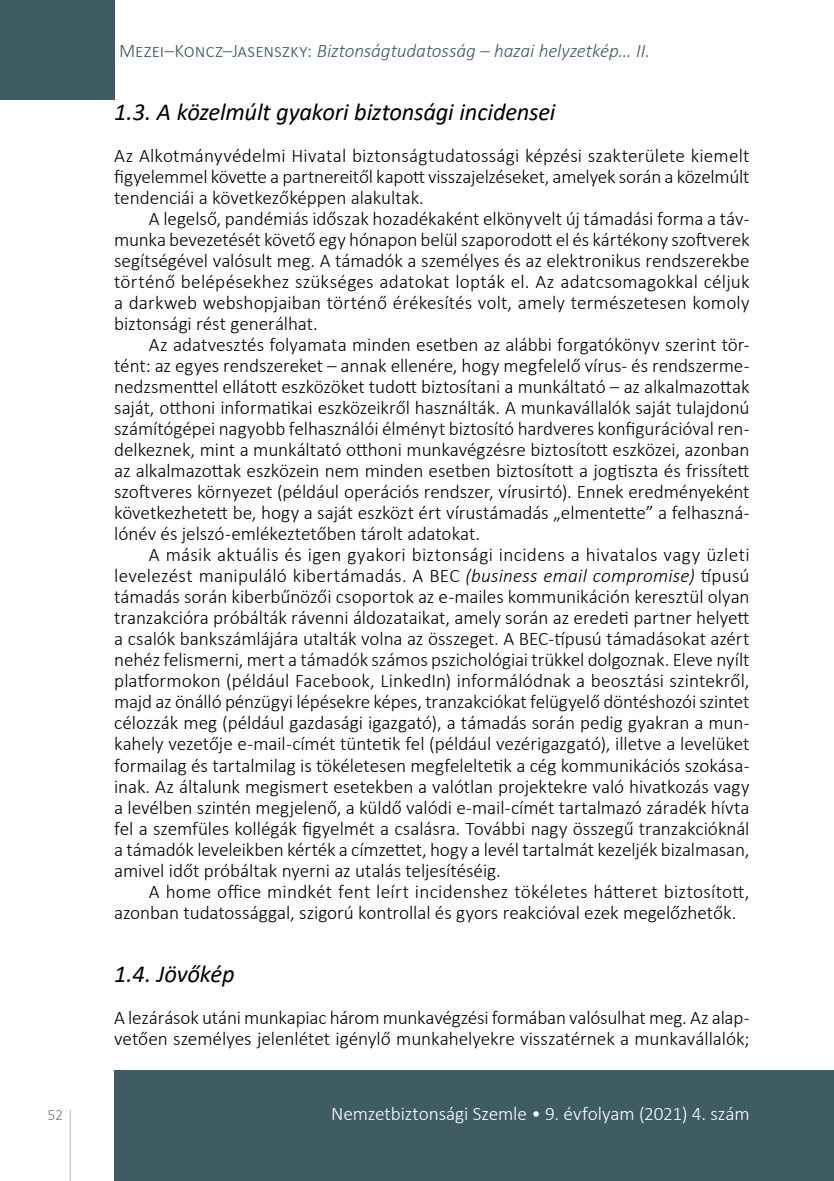
<style>
.page{position:relative;width:834px;height:1181px;background:#fff}
.page>*{position:absolute;margin:0;border:0;box-sizing:border-box;transform-origin:0 0}
.t1{font:italic 24.5px "Calibri";letter-spacing:-.01em;color:#000}
.t2{font:300 19.25px/21px "Calibri";letter-spacing:-.005em;color:#000;text-align:justify}
.t3{font:italic 300 19.25px "Calibri";letter-spacing:-.005em;color:#3f5c65}
.t4{font:300 19.25px "Calibri";letter-spacing:-.005em;color:#fff}
.t5{font:300 15.75px "Calibri";color:#6c7c84}
.s1{font-style:normal}
.s2{font-style:italic}
</style>
<div class="page">
<svg style="left:69px;top:1110px;width:2px;height:71px"></svg>
<div style="left:0;top:0;width:114px;height:99px;background:#3f5c65"></div>
<div style="left:114px;top:1070px;width:719px;height:111px;background:#3f5c65"></div>
<hr style="left:833px;top:1070px;width:1px;height:111px;background:#3f5c65">
<p class="t3" style="left:119px;top:39px;width:532px"><span class="s1">Mezei–Koncz–Jasenszky:</span> Biztonságtudatosság – hazai helyzetkép… II.</p>
<p class="t1" style="left:114px;top:95px;width:443px">1.3. A közelmúlt gyakori biztonsági incidensei</p>
<p class="t2" style="left:114px;top:145px;width:636px">Az Alkotmányvédelmi Hivatal biztonságtudatossági képzési szakterülete kiemelt figyelemmel követte a partnereitől kapott visszajelzéseket, amelyek során a közelmúlt tendenciái a következőképpen alakultak.</p>
<p class="t2" style="left:114px;top:208px;width:636px;text-indent:35px">A legelső, pandémiás időszak hozadékaként elkönyvelt új támadási forma a táv&shy;munka bevezetését követő egy hónapon belül szaporodott el és kártékony szoftverek segítségével valósult meg. A támadók a személyes és az elektronikus rendszerekbe történő belépésekhez szükséges adatokat lopták el. Az adatcsomagokkal céljuk a darkweb webshopjaiban történő érékesítés volt, amely természetesen komoly biztonsági rést generálhat.</p>
<p class="t2" style="left:114px;top:334px;width:636px;text-indent:35px">Az adatvesztés folyamata minden esetben az alábbi forgatókönyv szerint tör&shy;tént: az egyes rendszereket – annak ellenére, hogy megfelelő vírus- és rendszerme&shy;nedzsmenttel ellátott eszközöket tudott biztosítani a munkáltató – az alkalmazottak saját, otthoni informatikai eszközeikről használták. A munkavállalók saját tulajdonú számítógépei nagyobb felhasználói élményt biztosító hardveres konfigurációval ren&shy;delkeznek, mint a munkáltató otthoni munkavégzésre biztosított eszközei, azonban az alkalmazottak eszközein nem minden esetben biztosított a jogtiszta és frissített szoftveres környezet (például operációs rendszer, vírusirtó). Ennek eredményeként következhetett be, hogy a saját eszközt ért vírustámadás „elmentette” a felhaszná&shy;lónév és jelszó-emlékeztetőben tárolt adatokat.</p>
<p class="t2" style="left:114px;top:544px;width:637px;text-indent:35px">A másik aktuális és igen gyakori biztonsági incidens a hivatalos vagy üzleti levelezést manipuláló kibertámadás. A BEC <span class="s2">(business email compromise)</span> típusú támadás során kiberbűnözői csoportok az e-mailes kommunikáción keresztül olyan tranzakcióra próbálták rávenni áldozataikat, amely során az eredeti partner helyett a csalók bankszámlájára utalták volna az összeget. A BEC-típusú támadásokat azért nehéz felismerni, mert a támadók számos pszichológiai trükkel dolgoznak. Eleve nyílt platformokon (például Facebook, LinkedIn) informálódnak a beosztási szintekről, majd az önálló pénzügyi lépésekre képes, tranzakciókat felügyelő döntéshozói szintet célozzák meg (például gazdasági igazgató), a támadás során pedig gyakran a mun&shy;kahely vezetője e-mail-címét tüntetik fel (például vezérigazgató), illetve a levelüket formailag és tartalmilag is tökéletesen megfeleltetik a cég kommunikációs szokása&shy;inak. Az általunk megismert esetekben a valótlan projektekre való hivatkozás vagy a levélben szintén megjelenő, a küldő valódi e-mail-címét tartalmazó záradék hívta fel a szemfüles kollégák figyelmét a csalásra. További nagy összegű tranzakcióknál a támadók leveleikben kérték a címzettet, hogy a levél tartalmát kezeljék bizalmasan, amivel időt próbáltak nyerni az utalás teljesítéséig.</p>
<p class="t2" style="left:114px;top:880px;width:636px;text-indent:35px">A home office mindkét fent leírt incidenshez tökéletes hátteret biztosított, azonban tudatossággal, szigorú kontrollal és gyors reakcióval ezek megelőzhetők.</p>
<p class="t1" style="left:114px;top:956px;width:122px">1.4. Jövőkép</p>
<p class="t2" style="left:114px;top:1006px;width:636px">A lezárások utáni munkapiac három munkavégzési formában valósulhat meg. Az alap&shy;vetően személyes jelenlétet igénylő munkahelyekre visszatérnek a munkavállalók;</p>
<p class="t5" style="left:47px;top:1105px;width:17px">52</p>
<p class="t4" style="left:331px;top:1102px;width:420px">Nemzetbiztonsági Szemle • 9. évfolyam (2021) 4. szám</p>
</div>
